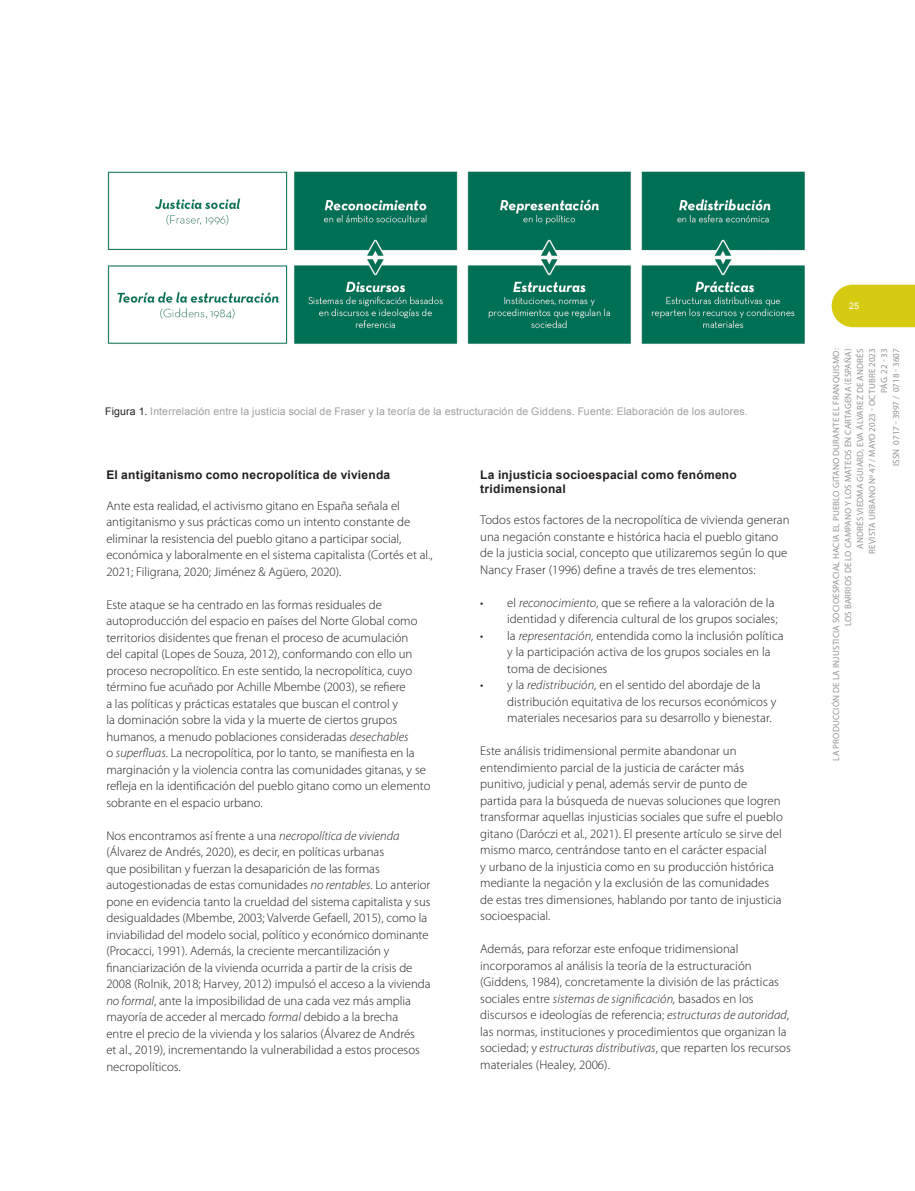
<style>
.page{position:relative;width:915px;height:1191px;background:#fff}
.page>*{position:absolute;margin:0;border:0;box-sizing:border-box;transform-origin:0 0}
._11_Cuerpo_Texto{font:300 12.75px/16.5px "Myriad Pro";color:#231f20}
._09_Bajada_Titulo_1{font:700 12px/14.4px "Arial";letter-spacing:.02em;color:#231f20}
._13_Pie_Foto{font:10.5px "Arial";letter-spacing:.02em;color:#9d9fa2}
.t1{font:9px/12px "Myriad Pro";letter-spacing:.02em;color:#939598;text-align:right}
.t2{font:9px "Arial";color:#fff}
.s1{color:#231f20}
.s2{font-style:italic}
</style>
<div class="page">
<div style="left:831px;top:285px;width:83px;height:42px;background:#d6cb10"></div>
<img style="left:107px;top:171px;width:698px;height:173px">
<p class="_13_Pie_Foto" style="left:105px;top:404px;width:644px"><span class="s1">Figura 1.</span> Interrelación entre la justicia social de Fraser y la teoría de la estructuración de Giddens. Fuente: Elaboración de los autores.</p>
<p class="_09_Bajada_Titulo_1" style="left:106px;top:468px;width:285px">El antigitanismo como necropolítica de vivienda</p>
<p class="_11_Cuerpo_Texto" style="left:106px;top:497px;width:327px">Ante esta realidad, el activismo gitano en España señala el antigitanismo y sus prácticas como un intento constante de eliminar la resistencia del pueblo gitano a participar social, económica y laboralmente en el sistema capitalista (Cortés et al., 2021; Filigrana, 2020; Jiménez &amp; Agüero, 2020).</p>
<p class="_11_Cuerpo_Texto" style="left:106px;top:596px;width:325px">Este ataque se ha centrado en las formas residuales de autoproducción del espacio en países del Norte Global como territorios disidentes que frenan el proceso de acumulación<br>del capital (Lopes de Souza, 2012), conformando con ello un proceso necropolítico. En este sentido, la necropolítica, cuyo término fue acuñado por Achille Mbembe (2003), se refiere<br>a las políticas y prácticas estatales que buscan el control y<br>la dominación sobre la vida y la muerte de ciertos grupos humanos, a menudo poblaciones consideradas <span class="s2">desechables<br></span>o <span class="s2">superfluas</span>. La necropolítica, por lo tanto, se manifiesta en la marginación y la violencia contra las comunidades gitanas, y se refleja en la identificación del pueblo gitano como un elemento sobrante en el espacio urbano.</p>
<p class="_11_Cuerpo_Texto" style="left:106px;top:827px;width:325px">Nos encontramos así frente a una <span class="s2">necropolítica de vivienda </span>(Álvarez de Andrés, 2020), es decir, en políticas urbanas<br>que posibilitan y fuerzan la desaparición de las formas autogestionadas de estas comunidades <span class="s2">no rentables</span>. Lo anterior pone en evidencia tanto la crueldad del sistema capitalista y sus desigualdades (Mbembe, 2003; Valverde Gefaell, 2015), como la inviabilidad del modelo social, político y económico dominante (Procacci, 1991). Además, la creciente mercantilización y financiarización de la vivienda ocurrida a partir de la crisis de 2008 (Rolnik, 2018; Harvey, 2012) impulsó el acceso a la vivienda <span class="s2">no formal</span>, ante la imposibilidad de una cada vez más amplia mayoría de acceder al mercado <span class="s2">formal</span> debido a la brecha<br>entre el precio de la vivienda y los salarios (Álvarez de Andrés<br>et al., 2019), incrementando la vulnerabilidad a estos procesos necropolíticos.</p>
<p class="_09_Bajada_Titulo_1" style="left:480px;top:468px;width:258px">La injusticia socioespacial como fenómeno tridimensional</p>
<p class="_11_Cuerpo_Texto" style="left:480px;top:512px;width:311px">Todos estos factores de la necropolítica de vivienda generan una negación constante e histórica hacia el pueblo gitano de la justicia social, concepto que utilizaremos según lo que Nancy Fraser (1996) define a través de tres elementos:</p>
<p class="_11_Cuerpo_Texto" style="left:480px;top:594px;width:299px;text-align:right">• el <span class="s2">reconocimiento</span>, que se refiere a la valoración de la identidad y diferencia cultural de los grupos sociales;</p>
<p class="_11_Cuerpo_Texto" style="left:507px;top:627px;width:278px;text-indent:-27px">• la <span class="s2">representación,</span> entendida como la inclusión política y la participación activa de los grupos sociales en la toma de decisiones</p>
<p class="_11_Cuerpo_Texto" style="left:507px;top:677px;width:270px;text-indent:-27px">• y la <span class="s2">redistribución,</span> en el sentido del abordaje de la distribución equitativa de los recursos económicos y materiales necesarios para su desarrollo y bienestar.</p>
<p class="_11_Cuerpo_Texto" style="left:480px;top:743px;width:304px">Este análisis tridimensional permite abandonar un entendimiento parcial de la justicia de carácter más punitivo, judicial y penal, además servir de punto de partida para la búsqueda de nuevas soluciones que logren transformar aquellas injusticias sociales que sufre el pueblo gitano (Daróczi et al., 2021). El presente artículo se sirve del mismo marco, centrándose tanto en el carácter espacial<br>y urbano de la injusticia como en su producción histórica mediante la negación y la exclusión de las comunidades de estas tres dimensiones, hablando por tanto de injusticia socioespacial.</p>
<p class="_11_Cuerpo_Texto" style="left:480px;top:941px;width:312px">Además, para reforzar este enfoque tridimensional incorporamos al análisis la teoría de la estructuración (Giddens, 1984), concretamente la división de las prácticas sociales entre <span class="s2">sistemas de significación,</span> basados en los discursos e ideologías de referencia; <span class="s2">estructuras de autoridad</span>, las normas, instituciones y procedimientos que organizan la sociedad; y <span class="s2">estructuras distributivas</span>, que reparten los recursos materiales (Healey, 2006).</p>
<p class="t2" style="left:848px;top:300px;width:12px">25</p>
<p class="t1" style="left:829px;top:760px;width:414px;rotate:-90deg">LA PRODUCCIÓN DE LA INJUSTICIA SOCIOESPACIAL HACIA EL PUEBLO GITANO DURANTE EL FRANQUISMO:<br>LOS BARRIOS DE LO CAMPANO Y LOS MATEOS EN CARTAGENA (ESPAÑA)<br>ANDRÉS VIEDMA GUIARD, EVA ÁLVAREZ DE ANDRÉS<br>REVISTA URBANO Nº 47 / MAYO 2023 - OCTUBRE 2023<br>PÁG. 22 - 33<br>ISSN 0717 - 3997 / 0718 - 3607</p>
</div>
